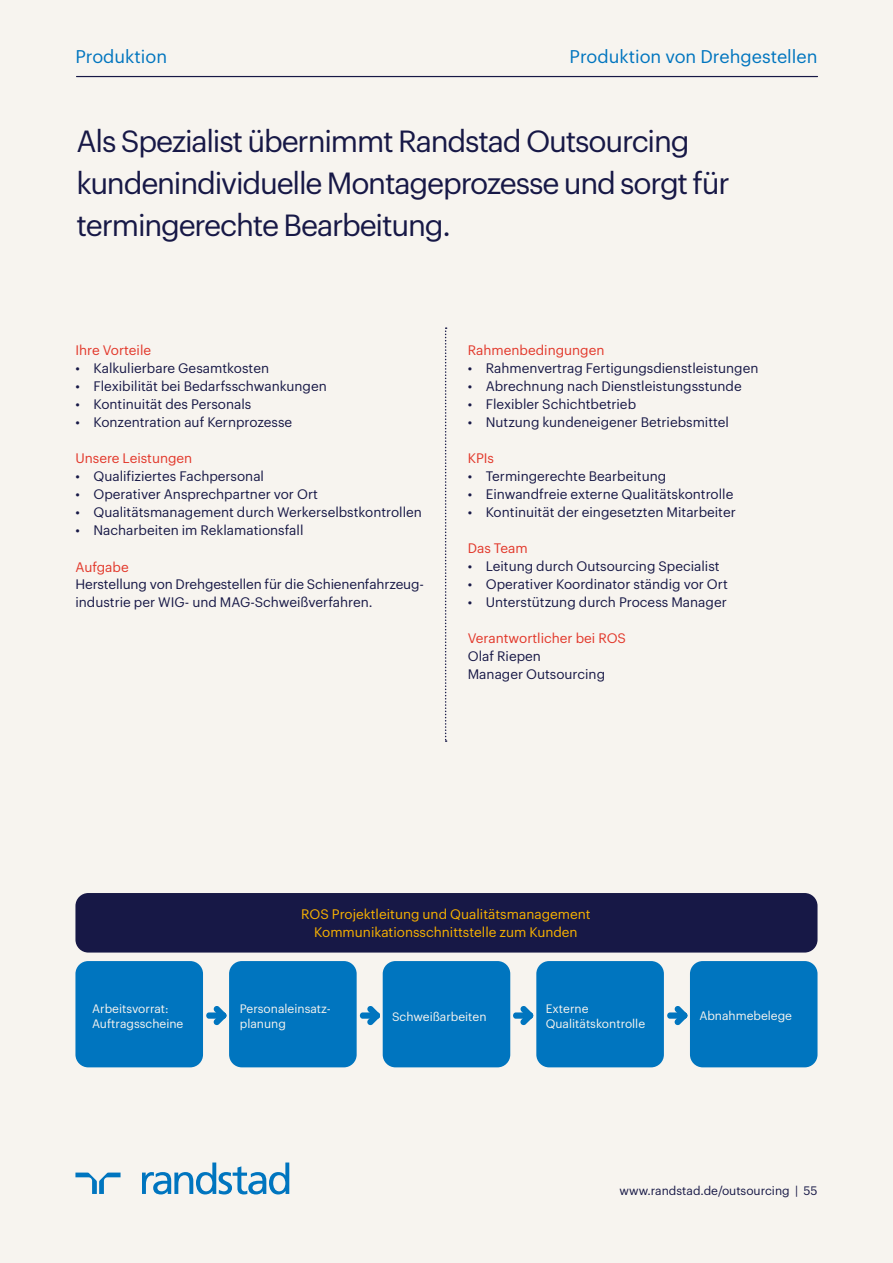
<style>
.page{position:relative;width:893px;height:1263px;background:#f7f4ef}
.page>*{position:absolute;margin:0;border:0;box-sizing:border-box;transform-origin:0 0}
.t1{font:30px/42px "Graphik LCG";letter-spacing:-.04em;color:#171846}
.t2{font:18px "Graphik LCG";color:#0075bf}
.t3{font:13.5px/18px "Graphik LCG";color:#171846}
.t4{font:13.5px "Graphik LCG";color:#e2372a}
.t5{font:13.5px/18.8px "Graphik LCG";color:#fab300;text-align:center}
.t6{font:12px/15px "Graphik LCG";color:#f7f4ef}
.t7{font:12px "Graphik LCG";color:#171846}
</style>
<div class="page">
<hr style="left:77px;top:76px;width:740px;height:1px;background:#171846">
<svg style="left:213px;top:1006px;width:14px;height:19px"></svg>
<div style="left:206px;top:1012px;width:20px;height:7px;background:#0075bf;border-radius:3px"></div>
<div style="left:75px;top:961px;width:128px;height:106px;background:#0075bf;border-radius:13px"></div>
<div style="left:229px;top:961px;width:128px;height:106px;background:#0075bf;border-radius:13px"></div>
<div style="left:536px;top:961px;width:128px;height:106px;background:#0075bf;border-radius:13px"></div>
<div style="left:690px;top:961px;width:127px;height:106px;background:#0075bf;border-radius:13px"></div>
<div style="left:383px;top:961px;width:127px;height:106px;background:#0075bf;border-radius:13px"></div>
<div style="left:75px;top:893px;width:742px;height:59px;background:#171846;border-radius:13px"></div>
<svg style="left:445px;top:327px;width:2px;height:415px"></svg>
<svg style="left:367px;top:1006px;width:11px;height:19px"></svg>
<div style="left:360px;top:1012px;width:20px;height:7px;background:#0075bf;border-radius:3px"></div>
<svg style="left:520px;top:1006px;width:11px;height:19px"></svg>
<div style="left:513px;top:1012px;width:20px;height:7px;background:#0075bf;border-radius:3px"></div>
<svg style="left:674px;top:1006px;width:14px;height:19px"></svg>
<div style="left:667px;top:1012px;width:20px;height:7px;background:#0075bf;border-radius:3px"></div>
<svg style="left:75px;top:1172px;width:46px;height:22px"></svg>
<svg style="left:142px;top:1162px;width:147px;height:32px"></svg>
<h2 class="t2" style="left:75px;top:43px;width:93px">Produktion</h2>
<h2 class="t2" style="left:570px;top:43px;width:249px">Produktion von Drehgestellen</h2>
<h1 class="t1" style="left:77px;top:118px;width:655px">Als Spezialist übernimmt Randstad Outsourcing kundenindividuelle Montageprozesse und sorgt für termingerechte Bearbeitung.</h1>
<p class="t4" style="left:75px;top:340px;width:77px">Ihre Vorteile</p>
<p class="t3" style="left:75px;top:358px;width:195px">• Kalkulierbare Gesamtkosten</p>
<p class="t3" style="left:75px;top:376px;width:253px">• Flexibilität bei Bedarfsschwankungen</p>
<p class="t3" style="left:75px;top:394px;width:177px">• Kontinuität des Personals</p>
<p class="t3" style="left:75px;top:412px;width:218px">• Konzentration auf Kernprozesse</p>
<p class="t4" style="left:75px;top:448px;width:118px">Unsere Leistungen</p>
<p class="t3" style="left:75px;top:466px;width:190px">• Qualifiziertes Fachpersonal</p>
<p class="t3" style="left:75px;top:484px;width:244px">• Operativer Ansprechpartner vor Ort</p>
<p class="t3" style="left:75px;top:502px;width:348px">• Qualitätsmanagement durch Werkerselbstkontrollen</p>
<p class="t3" style="left:75px;top:520px;width:230px">• Nacharbeiten im Reklamationsfall</p>
<p class="t4" style="left:75px;top:556px;width:55px">Aufgabe</p>
<p class="t3" style="left:75px;top:574px;width:348px">Herstellung von Drehgestellen für die Schienenfahrzeug&shy;industrie per WIG- und MAG-Schweißverfahren.</p>
<p class="t4" style="left:468px;top:340px;width:138px">Rahmenbedingungen</p>
<p class="t3" style="left:468px;top:358px;width:292px">• Rahmenvertrag Fertigungsdienstleistungen</p>
<p class="t3" style="left:468px;top:376px;width:275px">• Abrechnung nach Dienstleistungsstunde</p>
<p class="t3" style="left:468px;top:394px;width:170px">• Flexibler Schichtbetrieb</p>
<p class="t3" style="left:468px;top:412px;width:263px">• Nutzung kundeneigener Betriebsmittel</p>
<p class="t4" style="left:468px;top:448px;width:28px">KPIs</p>
<p class="t3" style="left:468px;top:466px;width:200px">• Termingerechte Bearbeitung</p>
<p class="t3" style="left:468px;top:484px;width:267px">• Einwandfreie externe Qualitätskontrolle</p>
<p class="t3" style="left:468px;top:502px;width:270px">• Kontinuität der eingesetzten Mitarbeiter</p>
<p class="t4" style="left:468px;top:538px;width:62px">Das Team</p>
<p class="t3" style="left:468px;top:556px;width:253px">• Leitung durch Outsourcing Specialist</p>
<p class="t3" style="left:468px;top:574px;width:262px">• Operativer Koordinator ständig vor Ort</p>
<p class="t3" style="left:468px;top:592px;width:261px">• Unterstützung durch Process Manager</p>
<p class="t4" style="left:468px;top:628px;width:160px">Verantwortlicher bei ROS</p>
<p class="t3" style="left:468px;top:646px;width:139px">Olaf Riepen<br>Manager Outsourcing</p>
<p class="t5" style="left:301px;top:903px;width:291px">ROS Projektleitung und Qualitätsmanagement<br>Kommunikationsschnittstelle zum Kunden</p>
<p class="t6" style="left:92px;top:1000px;width:93px">Arbeitsvorrat:<br>Auftragsscheine</p>
<p class="t6" style="left:240px;top:1000px;width:91px">Personaleinsatz&shy;planung</p>
<p class="t6" style="left:546px;top:1000px;width:101px">Externe<br>Qualitätskontrolle</p>
<p class="t6" style="left:392px;top:1008px;width:96px">Schweißarbeiten</p>
<p class="t6" style="left:699px;top:1007px;width:94px">Abnahmebelege</p>
<p class="t7" style="left:619px;top:1182px;width:199px">www.randstad.de/outsourcing | 55</p>
</div>
